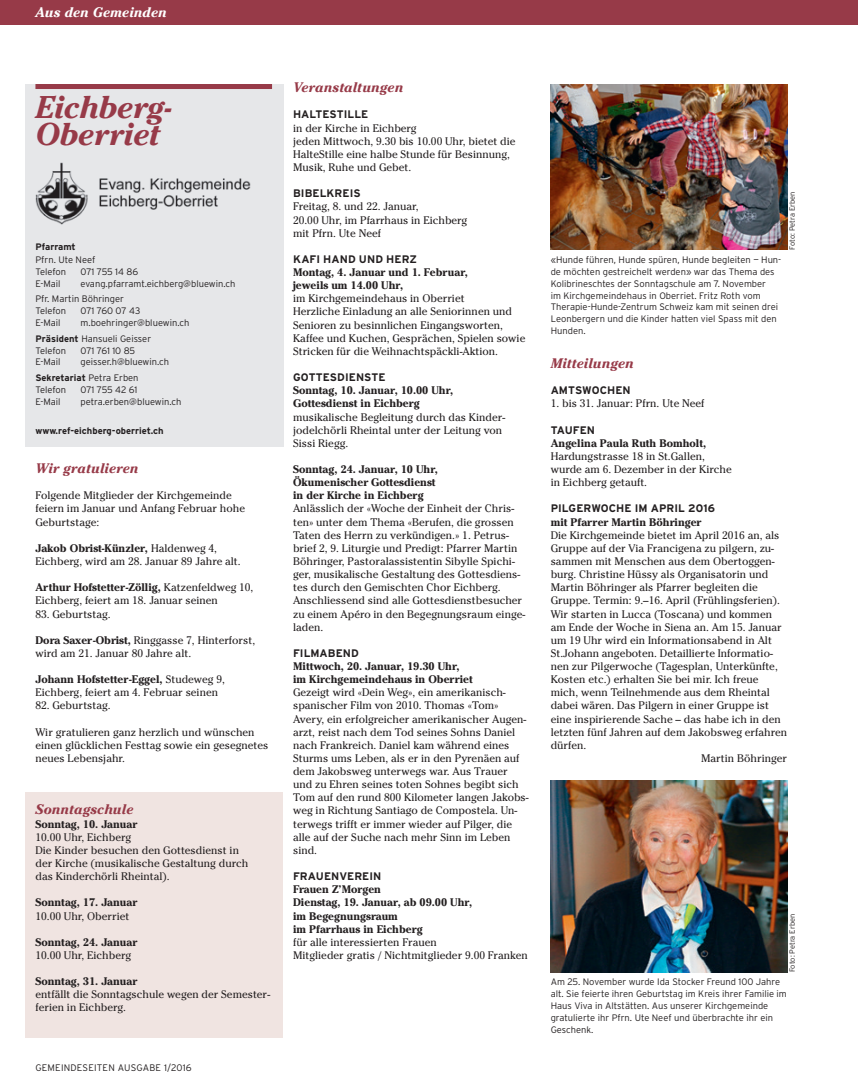
<style>
.page{position:relative;width:858px;height:1092px;background:#fff}
.page>*{position:absolute;margin:0;border:0;box-sizing:border-box;transform-origin:0 0}
.t1{font:italic 700 31.25px/26.2px "Cheltenham Std";letter-spacing:-.02em;color:#973a48}
.t2{font:italic 700 13.75px "Cheltenham Std";letter-spacing:-.01em;color:#973a48}
.t3{font:italic 700 13.75px "Cheltenham Std";letter-spacing:-.005em;color:#fff}
.t4{font:11px/13.1px "Cheltenham Std";color:#231f20}
.t5{font:700 11px/13.1px "Cheltenham Std";color:#231f20}
.t6{font:700 11px "Interstate";letter-spacing:.005em;color:#231f20}
.t7{font:300 9.5px "Interstate";letter-spacing:.02em;color:#231f20}
.t8{font:300 9.38px/11.9px "Interstate";color:#231f20}
.t9{font:700 9.38px "Interstate";color:#231f20}
.t10{font:300 7.5px "Interstate";letter-spacing:-.005em;color:#231f20}
.s1{font-weight:700}
</style>
<div class="page">
<div style="left:0;top:0;width:857px;height:25px;background:#973a48"></div>
<div style="left:25px;top:84px;width:258px;height:363px;background:#e6e7e9"></div>
<img style="left:36px;top:162px;width:215px;height:63px">
<div style="left:35px;top:84px;width:237px;height:5px;background:#973a48"></div>
<div style="left:25px;top:792px;width:257px;height:245px;background:#f0e4e1"></div>
<img style="left:550px;top:780px;width:237px;height:192px">
<img style="left:550px;top:84px;width:237px;height:166px">
<p class="t3" style="left:35px;top:4px;width:133px">Aus den Gemeinden</p>
<h1 class="t1" style="left:35px;top:95px;width:138px">Eichberg-<br>Oberriet</h1>
<p class="t9" style="left:35px;top:241px;width:42px">Pfarramt</p>
<p class="t8" style="left:35px;top:253px;width:62px">Pfrn. Ute Neef<br>Telefon</p>
<p class="t8" style="left:80px;top:265px;width:59px">071 755 14 86</p>
<p class="t8" style="left:35px;top:275px;width:201px;line-height:15.6px;text-indent:45px">evang.pfarramt.eichberg@bluewin.ch<br>Pfr. Martin Böhringer</p>
<p class="t8" style="left:35px;top:305px;width:32px">Telefon</p>
<p class="t8" style="left:80px;top:305px;width:61px">071 760 07 43</p>
<p class="t8" style="left:35px;top:317px;width:27px">E-Mail</p>
<p class="t8" style="left:35px;top:277px;width:27px">E-Mail</p>
<p class="t8" style="left:35px;top:315px;width:155px;line-height:15.6px;text-indent:45px">m.boehringer@bluewin.ch<br><span class="s1">Präsident</span> Hansueli Geisser</p>
<p class="t8" style="left:35px;top:344px;width:32px">Telefon</p>
<p class="t8" style="left:80px;top:344px;width:56px">071 761 10 85</p>
<p class="t8" style="left:35px;top:356px;width:27px">E-Mail</p>
<p class="t8" style="left:35px;top:354px;width:135px;line-height:15.6px;text-indent:45px">geisser.h@bluewin.ch<br><span class="s1">Sekretariat</span> Petra Erben</p>
<p class="t8" style="left:35px;top:383px;width:32px">Telefon</p>
<p class="t8" style="left:80px;top:383px;width:58px">071 755 42 61</p>
<p class="t8" style="left:35px;top:395px;width:27px">E-Mail</p>
<p class="t8" style="left:80px;top:395px;width:102px">petra.erben@bluewin.ch</p>
<p class="t9" style="left:35px;top:424px;width:130px">www.ref-eichberg-oberriet.ch</p>
<p class="t2" style="left:35px;top:460px;width:105px">Wir gratulieren</p>
<p class="t4" style="left:35px;top:489px;width:211px">Folgende Mitglieder der Kirchgemeinde feiern im Januar und Anfang Februar hohe<br>Geburtstage:</p>
<p class="t4" style="left:35px;top:541px;width:207px"><span class="s1">Jakob Obrist-Künzler,</span> Haldenweg 4,<br>Eichberg, wird am 28. Januar 89 Jahre alt.</p>
<p class="t4" style="left:35px;top:581px;width:219px"><span class="s1">Arthur Hofstetter-Zöllig,</span> Katzenfeldweg 10,<br>Eichberg, feiert am 18. Januar seinen</p>
<p class="t4" style="left:35px;top:607px;width:77px">83. Geburtstag.</p>
<p class="t4" style="left:35px;top:633px;width:221px"><span class="s1">Dora Saxer-Obrist,</span> Ringgasse 7, Hinterforst, wird am 21. Januar 80 Jahre alt.</p>
<p class="t4" style="left:35px;top:672px;width:191px"><span class="s1">Johann Hofstetter-Eggel,</span> Studeweg 9,<br>Eichberg, feiert am 4. Februar seinen</p>
<p class="t4" style="left:35px;top:699px;width:77px">82. Geburtstag.</p>
<p class="t4" style="left:35px;top:725px;width:234px">Wir gratulieren ganz herzlich und wünschen einen glücklichen Festtag sowie ein gesegnetes neues Lebensjahr.</p>
<p class="t2" style="left:35px;top:801px;width:99px">Sonntagschule</p>
<p class="t5" style="left:35px;top:817px;width:103px">Sonntag, 10. Januar</p>
<p class="t4" style="left:35px;top:830px;width:214px">10.00 Uhr, Eichberg<br>Die Kinder besuchen den Gottesdienst in der Kirche (musikalische Gestaltung durch das Kinderchörli Rheintal).</p>
<p class="t5" style="left:35px;top:895px;width:103px">Sonntag, 17. Januar</p>
<p class="t4" style="left:35px;top:909px;width:95px">10.00 Uhr, Oberriet</p>
<p class="t5" style="left:35px;top:935px;width:103px">Sonntag, 24. Januar</p>
<p class="t4" style="left:35px;top:948px;width:97px">10.00 Uhr, Eichberg</p>
<p class="t5" style="left:35px;top:974px;width:103px">Sonntag, 31. Januar</p>
<p class="t4" style="left:35px;top:987px;width:236px">entfällt die Sonntagschule wegen der Semester&shy;ferien in Eichberg.</p>
<p class="t7" style="left:35px;top:1061px;width:158px">GEMEINDESEITEN AUSGABE 1/2016</p>
<p class="t2" style="left:293px;top:79px;width:112px">Veranstaltungen</p>
<p class="t6" style="left:293px;top:108px;width:77px">HALTESTILLE</p>
<p class="t4" style="left:293px;top:121px;width:224px">in der Kirche in Eichberg<br>jeden Mittwoch, 9.30 bis 10.00 Uhr, bietet die HalteStille eine halbe Stunde für Besinnung, Musik, Ruhe und Gebet.</p>
<p class="t6" style="left:293px;top:187px;width:69px">BIBELKREIS</p>
<p class="t4" style="left:293px;top:200px;width:176px">Freitag, 8. und 22. Januar,<br>20.00 Uhr, im Pfarrhaus in Eichberg mit Pfrn. Ute Neef</p>
<p class="t6" style="left:293px;top:252px;width:125px">KAFI HAND UND HERZ</p>
<p class="t5" style="left:293px;top:265px;width:176px">Montag, 4. Januar und 1. Februar, jeweils um 14.00 Uhr,</p>
<p class="t4" style="left:293px;top:292px;width:234px">im Kirchgemeindehaus in Oberriet<br>Herzliche Einladung an alle Seniorinnen und Senioren zu besinnlichen Eingangsworten, Kaffee und Kuchen, Gesprächen, Spielen sowie Stricken für die Weihnachtspäckli-Aktion.</p>
<p class="t6" style="left:293px;top:370px;width:94px">GOTTESDIENSTE</p>
<p class="t5" style="left:293px;top:384px;width:162px">Sonntag, 10. Januar, 10.00 Uhr,<br>Gottesdienst in Eichberg</p>
<p class="t4" style="left:293px;top:410px;width:214px">musikalische Begleitung durch das Kinder&shy;jodelchörli Rheintal unter der Leitung von<br>Sissi Riegg.</p>
<p class="t5" style="left:293px;top:462px;width:146px">Sonntag, 24. Januar, 10 Uhr,<br>Ökumenischer Gottesdienst in der Kirche in Eichberg</p>
<p class="t4" style="left:293px;top:502px;width:234px">Anlässlich der «Woche der Einheit der Chris&shy;ten» unter dem Thema «Berufen, die grossen Taten des Herrn zu verkündigen.» 1. Petrus&shy;brief 2, 9. Liturgie und Predigt: Pfarrer Martin Böhringer, Pastoralassistentin Sibylle Spichi&shy;ger, musikalische Gestaltung des Gottesdiens&shy;tes durch den Gemischten Chor Eichberg.<br>Anschliessend sind alle Gottesdienstbesucher zu einem Apéro in den Begegnungsraum einge&shy;laden.</p>
<p class="t6" style="left:293px;top:646px;width:67px">FILMABEND</p>
<p class="t5" style="left:293px;top:659px;width:181px">Mittwoch, 20. Januar, 19.30 Uhr, im Kirchgemeindehaus in Oberriet</p>
<p class="t4" style="left:293px;top:686px;width:237px">Gezeigt wird «Dein Weg», ein amerikanisch&shy;spanischer Film von 2010. Thomas «Tom» Avery, ein erfolgreicher amerikanischer Augen&shy;arzt, reist nach dem Tod seines Sohns Daniel nach Frankreich. Daniel kam während eines Sturms ums Leben, als er in den Pyrenäen auf dem Jakobsweg unterwegs war. Aus Trauer und zu Ehren seines toten Sohnes begibt sich Tom auf den rund 800 Kilometer langen Jakobs&shy;weg in Richtung Santiago de Compostela. Un&shy;terwegs trifft er immer wieder auf Pilger, die alle auf der Suche nach mehr Sinn im Leben sind.</p>
<p class="t6" style="left:293px;top:869px;width:90px">FRAUENVEREIN</p>
<p class="t5" style="left:293px;top:882px;width:180px">Frauen Z’Morgen<br>Dienstag, 19. Januar, ab 09.00 Uhr, im Begegnungsraum<br>im Pfarrhaus in Eichberg</p>
<p class="t4" style="left:293px;top:935px;width:236px">für alle interessierten Frauen<br>Mitglieder gratis / Nichtmitglieder 9.00 Franken</p>
<p class="t8" style="left:550px;top:253px;width:232px">«Hunde führen, Hunde spüren, Hunde begleiten — Hun&shy;de möchten gestreichelt werden» war das Thema des Kolibrineschtes der Sonntagschule am 7. November<br>im Kirchgemeindehaus in Oberriet. Fritz Roth vom Therapie-Hunde-Zentrum Schweiz kam mit seinen drei Leonbergern und die Kinder hatten viel Spass mit den Hunden.</p>
<p class="t10" style="left:787px;top:250px;width:60px;rotate:-90deg">Foto: Petra Erben</p>
<p class="t2" style="left:550px;top:355px;width:85px">Mitteilungen</p>
<p class="t6" style="left:550px;top:383px;width:82px">AMTSWOCHEN</p>
<p class="t4" style="left:550px;top:397px;width:155px">1. bis 31. Januar: Pfrn. Ute Neef</p>
<p class="t6" style="left:550px;top:423px;width:46px">TAUFEN</p>
<p class="t5" style="left:550px;top:436px;width:157px">Angelina Paula Ruth Bomholt,</p>
<p class="t4" style="left:550px;top:449px;width:183px">Hardungstrasse 18 in St.Gallen, wurde am 6. Dezember in der Kirche in Eichberg getauft.</p>
<p class="t6" style="left:550px;top:502px;width:166px">PILGERWOCHE IM APRIL 2016</p>
<p class="t5" style="left:550px;top:515px;width:152px">mit Pfarrer Martin Böhringer</p>
<p class="t4" style="left:550px;top:528px;width:230px">Die Kirchgemeinde bietet im April 2016 an, als</p>
<p class="t4" style="left:550px;top:541px;width:225px">Gruppe auf der Via Francigena zu pilgern, zu-</p>
<p class="t4" style="left:550px;top:554px;width:225px">sammen mit Menschen aus dem Obertoggen-</p>
<p class="t4" style="left:550px;top:567px;width:219px">burg. Christine Hüssy als Organisatorin und</p>
<p class="t4" style="left:550px;top:581px;width:209px">Martin Böhringer als Pfarrer begleiten die</p>
<p class="t4" style="left:550px;top:594px;width:231px">Gruppe. Termin: 9.–16. April (Frühlingsferien).</p>
<p class="t4" style="left:550px;top:607px;width:223px">Wir starten in Lucca (Toscana) und kommen</p>
<p class="t4" style="left:550px;top:620px;width:232px">am Ende der Woche in Siena an. Am 15. Januar</p>
<p class="t4" style="left:550px;top:633px;width:223px">um 19 Uhr wird ein Informationsabend in Alt</p>
<p class="t4" style="left:550px;top:646px;width:223px">St.Johann angeboten. Detaillierte Informatio-</p>
<p class="t4" style="left:550px;top:659px;width:228px">nen zur Pilgerwoche (Tagesplan, Unterkünfte,</p>
<p class="t4" style="left:550px;top:672px;width:209px">Kosten etc.) erhalten Sie bei mir. Ich freue</p>
<p class="t4" style="left:550px;top:686px;width:221px">mich, wenn Teilnehmende aus dem Rheintal</p>
<p class="t4" style="left:550px;top:699px;width:220px">dabei wären. Das Pilgern in einer Gruppe ist</p>
<p class="t4" style="left:550px;top:712px;width:231px">eine inspirierende Sache – das habe ich in den</p>
<p class="t4" style="left:550px;top:725px;width:238px">letzten fünf Jahren auf dem Jakobsweg erfahren</p>
<p class="t4" style="left:550px;top:738px;width:37px">dürfen.</p>
<p class="t4" style="left:701px;top:751px;width:87px">Martin Böhringer</p>
<p class="t10" style="left:787px;top:972px;width:60px;rotate:-90deg">Foto: Petra Erben</p>
<p class="t8" style="left:550px;top:975px;width:238px">Am 25. November wurde Ida Stocker Freund 100 Jahre alt. Sie feierte ihren Geburtstag im Kreis ihrer Familie im Haus Viva in Altstätten. Aus unserer Kirchgemeinde gratulierte ihr Pfrn. Ute Neef und überbrachte ihr ein Geschenk.</p>
</div>
